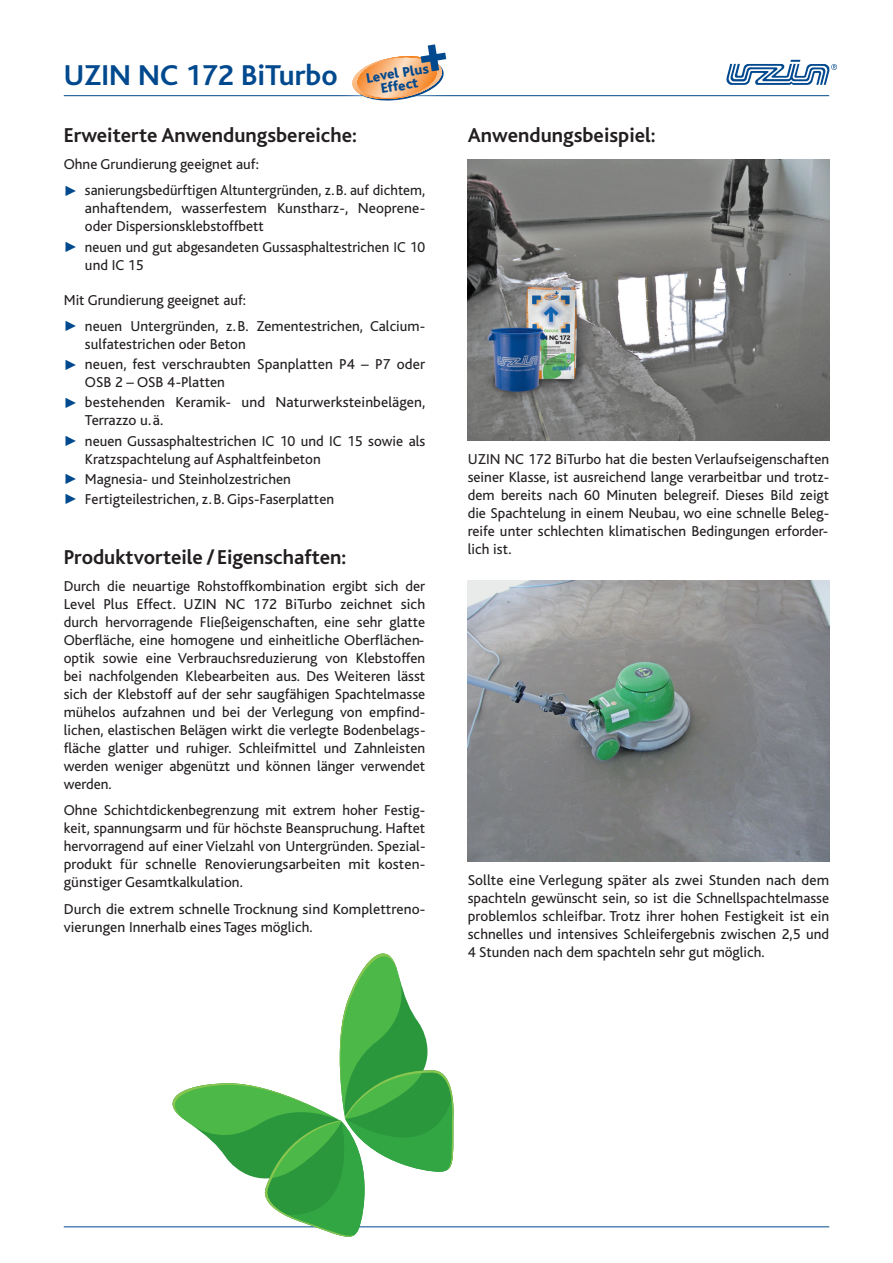
<style>
.page{position:relative;width:893px;height:1263px;background:#fff}
.page>*{position:absolute;margin:0;border:0;box-sizing:border-box;transform-origin:0 0}
.t1{font:700 30px "Bliss";color:#01498e}
.t2{font:700 21px "Bliss";color:#231f20}
.t3{font:15px/18px "Bliss";color:#231f20}
.t4{font:800 14.4px/12.8px "Bliss";color:#01498e;text-align:center}
.s1{color:#01498e}
</style>
<div class="page">
<hr style="left:64px;top:1226px;width:765px;height:1px;background:#01498e">
<hr style="left:64px;top:95px;width:765px;height:1px;background:#01498e">
<img style="left:468px;top:159px;width:361px;height:281px">
<img style="left:468px;top:580px;width:361px;height:281px">
<svg style="left:173px;top:953px;width:280px;height:284px"></svg>
<svg style="left:726px;top:60px;width:111px;height:25px"></svg>
<img style="left:329px;top:58px;width:141px;height:39px">
<svg style="left:352px;top:44px;width:94px;height:57px"></svg>
<h1 class="t1" style="left:64px;top:64px;width:275px">UZIN NC 172 BiTurbo</h1>
<p class="t4" style="left:366px;top:73px;width:65px;rotate:-9deg">LevelPlus<br>Effect</p>
<h2 class="t2" style="left:64px;top:128px;width:295px">Erweiterte Anwendungsbereiche:</h2>
<p class="t3" style="left:64px;top:156px;width:197px">Ohne Grundierung geeignet auf:</p>
<p class="t3" style="left:85px;top:183px;width:342px;text-align:justify;text-indent:-21px"><span class="s1">✓</span> sanierungsbedürftigen Altuntergründen, z.B. auf dichtem, anhaftendem, wasserfestem Kunstharz-, Neoprene&shy;oder Dispersionsklebstoffbett</p>
<p class="t3" style="left:85px;top:239px;width:342px;text-indent:-21px"><span class="s1">✓</span> neuen und gut abgesandeten Gussasphaltestrichen IC 10 und IC 15</p>
<p class="t3" style="left:64px;top:292px;width:184px">Mit Grundierung geeignet auf:</p>
<p class="t3" style="left:85px;top:319px;width:342px;text-indent:-21px"><span class="s1">✓</span> neuen Untergründen, z.B. Zementestrichen, Calcium&shy;sulfatestrichen oder Beton</p>
<p class="t3" style="left:85px;top:357px;width:342px;text-indent:-21px"><span class="s1">✓</span> neuen, fest verschraubten Spanplatten P4 – P7 oder<br>OSB 2 – OSB 4-Platten</p>
<p class="t3" style="left:85px;top:395px;width:342px;text-indent:-21px"><span class="s1">✓</span> bestehenden Keramik- und Naturwerksteinbelägen,<br>Terrazzo u.ä.</p>
<p class="t3" style="left:85px;top:433px;width:342px;text-indent:-21px"><span class="s1">✓</span> neuen Gussasphaltestrichen IC 10 und IC 15 sowie als<br>Kratzspachtelung auf Asphaltfeinbeton</p>
<p class="t3" style="left:64px;top:471px;width:229px"><span class="s1">✓</span> Magnesia- und Steinholzestrichen</p>
<p class="t3" style="left:64px;top:491px;width:272px"><span class="s1">✓</span> Fertigteilestrichen, z.B. Gips-Faserplatten</p>
<h2 class="t2" style="left:64px;top:549px;width:284px">Produktvorteile /Eigenschaften:</h2>
<p class="t3" style="left:64px;top:578px;width:363px;text-align:justify">Durch die neuartige Rohstoffkombination ergibt sich der Level Plus Effect. UZIN NC 172 BiTurbo zeichnet sich durch hervorragende Fließeigenschaften, eine sehr glatte Oberfläche, eine homogene und einheitliche Oberflächen&shy;optik sowie eine Verbrauchsreduzierung von Klebstoffen bei nachfolgenden Klebearbeiten aus. Des Weiteren lässt sich der Klebstoff auf der sehr saugfähigen Spachtelmasse mühelos aufzahnen und bei der Verlegung von empfind&shy;lichen, elastischen Belägen wirkt die verlegte Bodenbelags&shy;fläche glatter und ruhiger. Schleifmittel und Zahnleisten werden weniger abgenützt und können länger verwendet werden.</p>
<p class="t3" style="left:64px;top:803px;width:363px;text-align:justify">Ohne Schichtdickenbegrenzung mit extrem hoher Festig&shy;keit, spannungsarm und für höchste Beanspruchung. Haftet hervorragend auf einer Vielzahl von Untergründen. Spezial&shy;produkt für schnelle Renovierungsarbeiten mit kosten&shy;günstiger Gesamtkalkulation.</p>
<p class="t3" style="left:64px;top:901px;width:363px">Durch die extrem schnelle Trocknung sind Komplettreno&shy;vierungen Innerhalb eines Tages möglich.</p>
<h2 class="t2" style="left:468px;top:128px;width:189px">Anwendungsbeispiel:</h2>
<p class="t3" style="left:468px;top:451px;width:363px;text-align:justify">UZIN NC 172 BiTurbo hat die besten Verlaufseigenschaften seiner Klasse, ist ausreichend lange verarbeitbar und trotz&shy;dem bereits nach 60 Minuten belegreif. Dieses Bild zeigt die Spachtelung in einem Neubau, wo eine schnelle Beleg&shy;reife unter schlechten klimatischen Bedingungen erforder&shy;lich ist.</p>
<p class="t3" style="left:468px;top:872px;width:363px;text-align:justify">Sollte eine Verlegung später als zwei Stunden nach dem spachteln gewünscht sein, so ist die Schnellspachtelmasse problemlos schleifbar. Trotz ihrer hohen Festigkeit ist ein schnelles und intensives Schleifergebnis zwischen 2,5 und 4 Stunden nach dem spachteln sehr gut möglich.</p>
</div>
